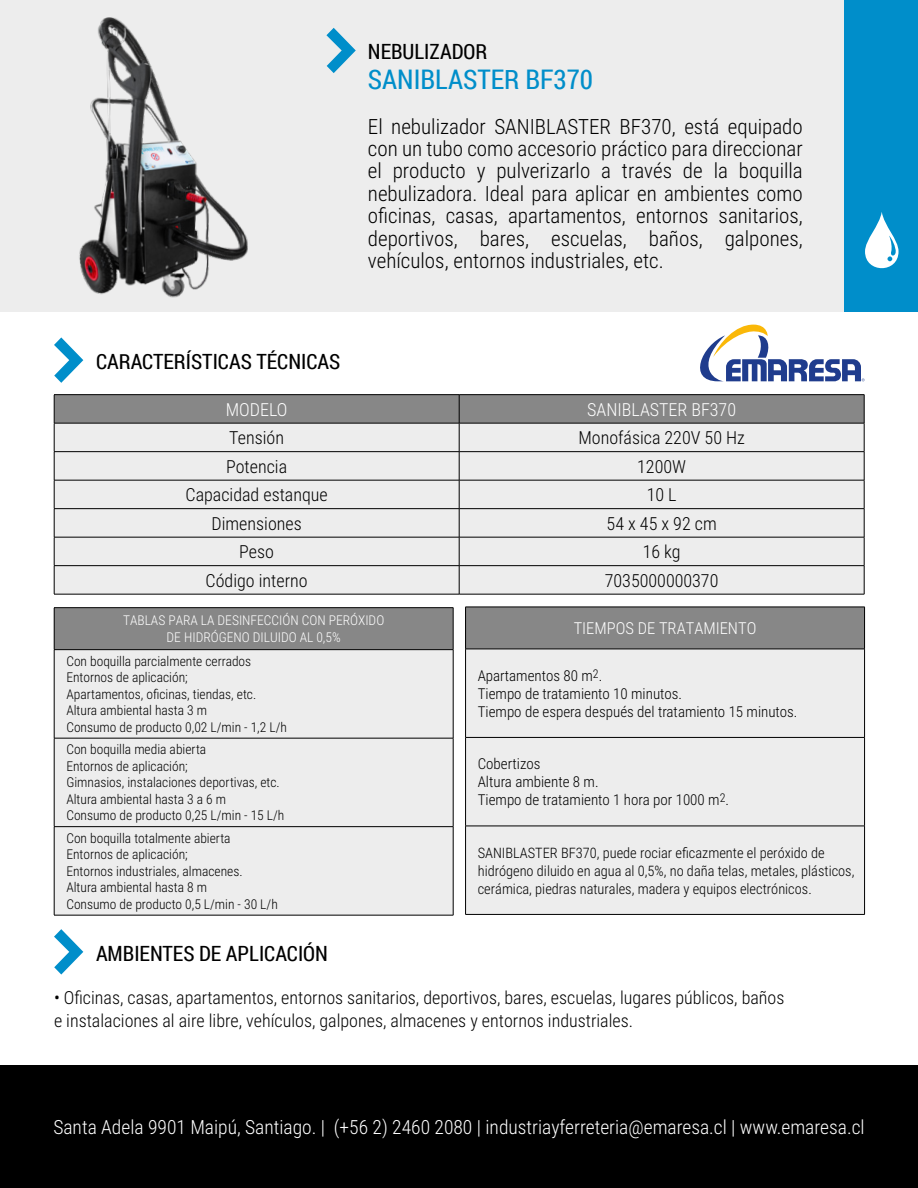
<style>
.page{position:relative;width:918px;height:1188px;background:#fff}
.page>*{position:absolute;margin:0;border:0;box-sizing:border-box;transform-origin:0 0}
.t1{font:27px "Roboto Condensed";color:#008eca}
.t2{font:300 21px/22.5px "Roboto Condensed";color:#000;text-align:justify}
.t3{font:21px "Roboto Condensed";color:#000}
.t4{font:300 19.5px "Roboto Condensed";color:#fff}
.t5{font:300 18px/22.5px "Roboto Condensed";color:#000}
.t6{font:300 18px "Roboto Condensed";color:#fff}
.t7{font:300 16.5px "Roboto Condensed";color:#fff}
.t8{font:300 15px/18px "Roboto Condensed";color:#000}
.t9{font:300 14.4px/18px "Roboto Condensed";color:#000}
.t10{font:300 13.5px/16.5px "Roboto Condensed";color:#000}
.t11{font:300 13.5px/16.5px "Roboto Condensed";color:#fff;text-align:center}
</style>
<div class="page">
<div style="left:0;top:0;width:918px;height:312px;background:#ededed"></div>
<div style="left:844px;top:0;width:74px;height:312px;background:#008eca"></div>
<div style="left:0;top:1065px;width:918px;height:123px;background:#000"></div>
<svg style="left:54px;top:337px;width:29px;height:46px"></svg>
<hr style="left:54px;top:394px;width:405px;height:1px;background:#000">
<hr style="left:459px;top:394px;width:405px;height:1px;background:#000">
<svg style="left:54px;top:395px;width:811px;height:199px;background:#d6d6d6"></svg>
<hr style="left:54px;top:594px;width:405px;height:1px;background:#000">
<hr style="left:459px;top:594px;width:405px;height:1px;background:#000">
<svg style="left:326px;top:28px;width:30px;height:45px"></svg>
<img style="left:79px;top:17px;width:169px;height:281px">
<svg style="left:865px;top:212px;width:34px;height:57px"></svg>
<svg style="left:54px;top:929px;width:29px;height:46px"></svg>
<svg style="left:700px;top:325px;width:165px;height:56px"></svg>
<div style="left:54px;top:608px;width:399px;height:42px;background:#878787"></div>
<div style="left:55px;top:650px;width:398px;height:265px;background:#ededed"></div>
<hr style="left:54px;top:607px;width:399px;height:1px;background:#000">
<hr style="left:54px;top:608px;width:1px;height:41px;background:#000">
<hr style="left:453px;top:608px;width:1px;height:41px;background:#000">
<hr style="left:54px;top:649px;width:399px;height:1px;background:#000">
<hr style="left:54px;top:650px;width:1px;height:88px;background:#000">
<hr style="left:453px;top:650px;width:1px;height:88px;background:#000">
<hr style="left:54px;top:738px;width:399px;height:1px;background:#000">
<hr style="left:54px;top:738px;width:1px;height:88px;background:#000">
<hr style="left:453px;top:738px;width:1px;height:88px;background:#000">
<hr style="left:54px;top:826px;width:399px;height:1px;background:#000">
<hr style="left:54px;top:827px;width:1px;height:88px;background:#000">
<hr style="left:453px;top:827px;width:1px;height:88px;background:#000">
<hr style="left:54px;top:915px;width:399px;height:1px;background:#000">
<div style="left:466px;top:607px;width:399px;height:42px;background:#878787"></div>
<div style="left:466px;top:650px;width:398px;height:264px;background:#ededed"></div>
<hr style="left:465px;top:607px;width:400px;height:1px;background:#000">
<hr style="left:465px;top:607px;width:1px;height:42px;background:#000">
<hr style="left:864px;top:607px;width:1px;height:42px;background:#000">
<hr style="left:465px;top:649px;width:400px;height:1px;background:#000">
<hr style="left:465px;top:649px;width:1px;height:88px;background:#000">
<hr style="left:864px;top:649px;width:1px;height:88px;background:#000">
<hr style="left:465px;top:737px;width:400px;height:1px;background:#000">
<hr style="left:465px;top:738px;width:1px;height:88px;background:#000">
<hr style="left:864px;top:738px;width:1px;height:88px;background:#000">
<hr style="left:465px;top:826px;width:400px;height:1px;background:#000">
<hr style="left:465px;top:826px;width:1px;height:88px;background:#000">
<hr style="left:864px;top:826px;width:1px;height:88px;background:#000">
<hr style="left:465px;top:914px;width:400px;height:1px;background:#000">
<h2 class="t3" style="left:368px;top:36px;width:121px">NEBULIZADOR</h2>
<h1 class="t1" style="left:368px;top:60px;width:227px">SANIBLASTER BF370</h1>
<p class="t2" style="left:368px;top:114px;width:436px">El nebulizador SANIBLASTER BF370, está equipado con un tubo como accesorio práctico para direccionar el producto y pulverizarlo a través de la boquilla nebulizadora. Ideal para aplicar en ambientes como oficinas, casas, apartamentos, entornos sanitarios, deportivos, bares, escuelas, baños, galpones, vehículos, entornos industriales, etc.</p>
<h2 class="t3" style="left:96px;top:347px;width:246px">CARACTERÍSTICAS TÉCNICAS</h2>
<h3 class="t6" style="left:226px;top:397px;width:63px">MODELO</h3>
<h3 class="t6" style="left:587px;top:397px;width:150px">SANIBLASTER BF370</h3>
<h3 class="t5" style="left:229px;top:426px;width:56px">Tensión</h3>
<h3 class="t5" style="left:578px;top:426px;width:168px">Monofásica 220V 50 Hz</h3>
<h3 class="t5" style="left:226px;top:454px;width:62px">Potencia</h3>
<h3 class="t5" style="left:637px;top:454px;width:50px">1200W</h3>
<h3 class="t5" style="left:186px;top:483px;width:144px">Capacidad estanque</h3>
<h3 class="t5" style="left:647px;top:483px;width:31px">10 L</h3>
<h3 class="t5" style="left:212px;top:511px;width:92px">Dimensiones</h3>
<h3 class="t5" style="left:607px;top:511px;width:112px">54 x 45 x 92 cm</h3>
<h3 class="t5" style="left:239px;top:540px;width:36px">Peso</h3>
<h3 class="t5" style="left:643px;top:540px;width:39px">16 kg</h3>
<h3 class="t5" style="left:206px;top:568px;width:104px">Código interno</h3>
<h3 class="t5" style="left:605px;top:568px;width:115px">7035000000370</h3>
<p class="t11" style="left:123px;top:612px;width:263px">TABLAS PARA LA DESINFECCIÓN CON PERÓXIDO<br>DE HIDRÓGENO DILUIDO AL 0,5%</p>
<p class="t10" style="left:66px;top:652px;width:222px">Con boquilla parcialmente cerrados Entornos de aplicación;<br>Apartamentos, oficinas, tiendas, etc.<br>Altura ambiental hasta 3 m<br>Consumo de producto 0,02 L/min - 1,2 L/h</p>
<p class="t10" style="left:66px;top:741px;width:220px">Con boquilla media abierta<br>Entornos de aplicación;<br>Gimnasios, instalaciones deportivas, etc.<br>Altura ambiental hasta 3 a 6 m<br>Consumo de producto 0,25 L/min - 15 L/h</p>
<p class="t10" style="left:66px;top:829px;width:213px">Con boquilla totalmente abierta<br>Entornos de aplicación;<br>Entornos industriales, almacenes.<br>Altura ambiental hasta 8 m<br>Consumo de producto 0,5 L/min - 30 L/h</p>
<p class="t7" style="left:574px;top:617px;width:184px">TIEMPOS DE TRATAMIENTO</p>
<p class="t8" style="left:478px;top:666px;width:321px">Apartamentos 80 m<sup>2</sup>.<br>Tiempo de tratamiento 10 minutos.<br>Tiempo de espera después del tratamiento 15 minutos.</p>
<p class="t8" style="left:478px;top:754px;width:253px">Cobertizos<br>Altura ambiente 8 m.<br>Tiempo de tratamiento 1 hora por 1000 m<sup>2</sup>.</p>
<p class="t9" style="left:478px;top:843px;width:378px">SANIBLASTER BF370, puede rociar eficazmente el peróxido de hidrógeno diluido en agua al 0,5%, no daña telas, metales, plásticos, cerámica, piedras naturales, madera y equipos electrónicos.</p>
<h2 class="t3" style="left:96px;top:939px;width:233px">AMBIENTES DE APLICACIÓN</h2>
<h3 class="t5" style="left:54px;top:986px;width:732px">• Oficinas, casas, apartamentos, entornos sanitarios, deportivos, bares, escuelas, lugares públicos, baños e instalaciones al aire libre, vehículos, galpones, almacenes y entornos industriales.</h3>
<h3 class="t4" style="left:53px;top:1113px;width:813px">Santa Adela 9901 Maipú, Santiago. | (+56 2) 2460 2080 | industriayferreteria@emaresa.cl | www.emaresa.cl</h3>
</div>
